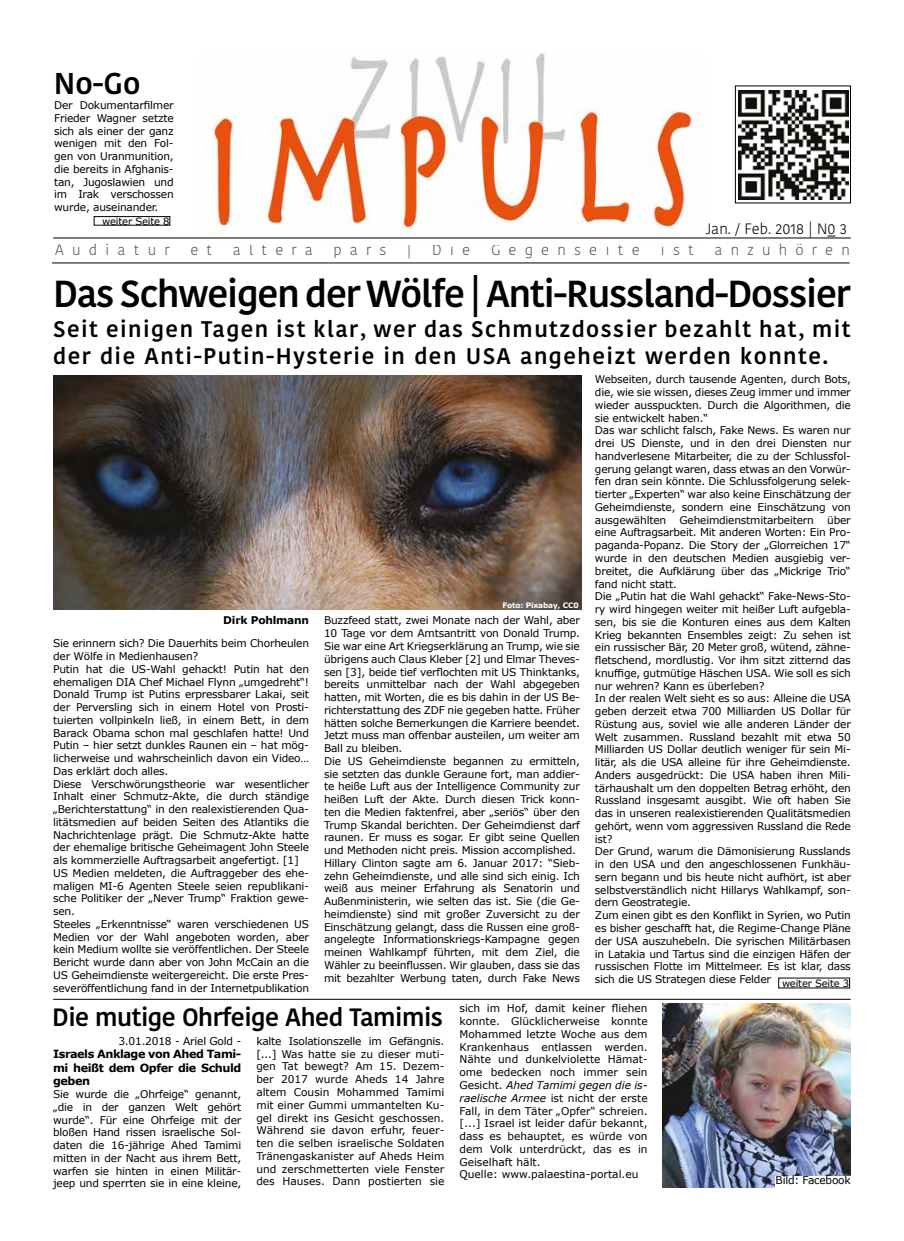
<style>
.page{position:relative;width:904px;height:1241px;background:#fff}
.page>*{position:absolute;margin:0;border:0;box-sizing:border-box;transform-origin:0 0}
.t1{font:600 37.5px "Kohinoor Devanagari";letter-spacing:-.03em;color:#000}
.t2{font:600 30px "Kohinoor Devanagari";color:#000}
.t3{font:600 25px "Kohinoor Devanagari";letter-spacing:-.02em;color:#000}
.t4{font:600 22.5px/27px "Kohinoor Devanagari";letter-spacing:.065em;color:#000}
.t5{font:300 15px "Kohinoor Devanagari";letter-spacing:.545em;color:#575756}
.t6{font:300 15px "Kohinoor Bangla";color:#000}
.t7{font:700 11.25px/13.5px "Verdana";letter-spacing:-.04em;color:#000;text-align:justify}
.t8{font:10.62px/12.8px "Verdana";letter-spacing:-.02em;color:#000}
.t9{font:10.62px/12.8px "Verdana";color:#000}
.t10{font:700 10.62px "Verdana";letter-spacing:-.02em;color:#000}
.t11{font:10px "Verdana";letter-spacing:-.02em;color:#000}
.t12{font:700 7.5px "Verdana";letter-spacing:-.02em;color:#fff}
.s1{font-style:italic}
</style>
<div class="page">
<img style="left:198px;top:53px;width:507px;height:185px">
<hr style="left:53px;top:238px;width:797px;height:1px;background:#000">
<hr style="left:52px;top:262px;width:797px;height:1px;background:#000">
<img style="left:738px;top:90px;width:110px;height:109px">
<div style="left:735px;top:86px;width:115px;height:117px;border:1px solid #000"></div>
<hr style="left:53px;top:998px;width:797px;height:1px;background:#000">
<div style="left:94px;top:216px;width:76px;height:9px;border:1px solid #000"></div>
<img style="left:53px;top:375px;width:528px;height:234px">
<img style="left:663px;top:1003px;width:187px;height:184px">
<div style="left:775px;top:1175px;width:75px;height:12px;background:#fff"></div>
<h2 class="t2" style="left:54px;top:66px;width:88px">No-Go</h2>
<p class="t8" style="left:54px;top:99px;width:121px;text-align:justify">Der Dokumentarfilmer Frieder Wagner setzte sich als einer der ganz wenigen mit den Fol&shy;gen von Uranmunition, die bereits in Afghanis&shy;tan, Jugoslawien und im Irak verschossen wurde, auseinander.</p>
<p class="t11" style="left:102px;top:215px;width:69px">weiter Seite 8</p>
<h3 class="t6" style="left:705px;top:218px;width:143px">Jan. / Feb. 2018 | N0 3</h3>
<h3 class="t5" style="left:55px;top:241px;width:116px">Audiatur</h3>
<h3 class="t5" style="left:190px;top:241px;width:23px">e t</h3>
<h3 class="t5" style="left:233px;top:241px;width:81px">altera</h3>
<h3 class="t5" style="left:333px;top:241px;width:54px">pars</h3>
<h3 class="t5" style="left:407px;top:241px;width:6px">|</h3>
<h3 class="t5" style="left:432px;top:241px;width:40px">Die</h3>
<h3 class="t5" style="left:491px;top:241px;width:150px">Gegenseite</h3>
<h3 class="t5" style="left:660px;top:241px;width:35px">ist</h3>
<h3 class="t5" style="left:714px;top:241px;width:137px">anzuhören</h3>
<h1 class="t1" style="left:53px;top:271px;width:799px">Das Schweigen der Wölfe | Anti-Russland-Dossier</h1>
<h3 class="t4" style="left:53px;top:315px;width:799px">Seit einigen Tagen ist klar, wer das Schmutzdossier bezahlt hat, mit der die Anti-Putin-Hysterie in den USA angeheizt werden konnte.</h3>
<p class="t10" style="left:223px;top:613px;width:87px">Dirk Pohlmann</p>
<p class="t8" style="left:53px;top:637px;width:257px">Sie erinnern sich? Die Dauerhits beim Chorheulen der Wölfe in Medienhausen?<br>Putin hat die US-Wahl gehackt! Putin hat den ehemaligen DIA Chef Michael Flynn „umgedreht“!<br>Donald Trump ist Putins erpressbarer Lakai, seit der Perversling sich in einem Hotel von Prosti&shy;tuierten vollpinkeln ließ, in einem Bett, in dem Barack Obama schon mal geschlafen hatte! Und Putin – hier setzt dunkles Raunen ein – hat mög&shy;licherweise und wahrscheinlich davon ein Video… Das erklärt doch alles.<br>Diese Verschwörungstheorie war wesentlicher Inhalt einer Schmutz-Akte, die durch ständige „Berichterstattung“ in den realexistierenden Qua&shy;litätsmedien auf beiden Seiten des Atlantiks die Nachrichtenlage prägt. Die Schmutz-Akte hatte der ehemalige britische Geheimagent John Steele als kommerzielle Auftragsarbeit angefertigt. [1] US Medien meldeten, die Auftraggeber des ehe&shy;maligen MI-6 Agenten Steele seien republikani&shy;sche Politiker der „Never Trump“ Fraktion gewe&shy;sen.<br>Steeles „Erkenntnisse“ waren verschiedenen US Medien vor der Wahl angeboten worden, aber kein Medium wollte sie veröffentlichen. Der Steele Bericht wurde dann aber von John McCain an die US Geheimdienste weitergereicht. Die erste Pres&shy;severöffentlichung fand in der Internetpublikation</p>
<p class="t12" style="left:502px;top:600px;width:78px">Foto: Pixabay, CC0</p>
<p class="t8" style="left:324px;top:614px;width:257px">Buzzfeed statt, zwei Monate nach der Wahl, aber 10 Tage vor dem Amtsantritt von Donald Trump.<br>Sie war eine Art Kriegserklärung an Trump, wie sie übrigens auch Claus Kleber [2] und Elmar Theves&shy;sen [3], beide tief verflochten mit US Thinktanks, bereits unmittelbar nach der Wahl abgegeben hatten, mit Worten, die es bis dahin in der US Be&shy;richterstattung des ZDF nie gegeben hatte. Früher hätten solche Bemerkungen die Karriere beendet.<br>Jetzt muss man offenbar austeilen, um weiter am Ball zu bleiben.<br>Die US Geheimdienste begannen zu ermitteln, sie setzten das dunkle Geraune fort, man addier&shy;te heiße Luft aus der Intelligence Community zur heißen Luft der Akte. Durch diesen Trick konn&shy;ten die Medien faktenfrei, aber „seriös“ über den Trump Skandal berichten. Der Geheimdienst darf raunen. Er muss es sogar. Er gibt seine Quellen und Methoden nicht preis. Mission accomplished.<br>Hillary Clinton sagte am 6. Januar 2017: “Sieb&shy;zehn Geheimdienste, und alle sind sich einig. Ich weiß aus meiner Erfahrung als Senatorin und Außenministerin, wie selten das ist. Sie (die Ge&shy;heimdienste) sind mit großer Zuversicht zu der Einschätzung gelangt, dass die Russen eine groß&shy;angelegte Informationskriegs-Kampagne gegen meinen Wahlkampf führten, mit dem Ziel, die Wähler zu beeinflussen. Wir glauben, dass sie das mit bezahlter Werbung taten, durch Fake News</p>
<p class="t8" style="left:595px;top:373px;width:257px">Webseiten, durch tausende Agenten, durch Bots, die, wie sie wissen, dieses Zeug immer und immer wieder ausspuckten. Durch die Algorithmen, die sie entwickelt haben.“<br>Das war schlicht falsch, Fake News. Es waren nur drei US Dienste, und in den drei Diensten nur handverlesene Mitarbeiter, die zu der Schlussfol&shy;gerung gelangt waren, dass etwas an den Vorwür&shy;fen dran sein könnte. Die Schlussfolgerung selek&shy;tierter „Experten“ war also keine Einschätzung der Geheimdienste, sondern eine Einschätzung von ausgewählten</p>
<p class="t8" style="left:595px;top:513px;width:257px;text-indent:232px">über eine Auftragsarbeit. Mit anderen Worten: Ein Pro&shy;paganda-Popanz. Die Story der „Glorreichen 17“ wurde in den deutschen Medien ausgiebig ver&shy;breitet, die Aufklärung über das „Mickrige Trio“ fand nicht statt.<br>Die „Putin hat die Wahl gehackt“ Fake-News-Sto&shy;ry wird hingegen weiter mit heißer Luft aufgebla&shy;sen, bis sie die Konturen eines aus dem Kalten Krieg bekannten Ensembles zeigt: Zu sehen ist ein russischer Bär, 20 Meter groß, wütend, zähne&shy;fletschend, mordlustig. Vor ihm sitzt zitternd das knuffige, gutmütige Häschen USA. Wie soll es sich nur wehren? Kann es überleben?<br>In der realen Welt sieht es so aus: Alleine die USA geben derzeit etwa 700 Milliarden US Dollar für Rüstung aus, soviel wie alle anderen Länder der Welt zusammen. Russland bezahlt mit etwa 50<br>Milliarden US Dollar deutlich weniger für sein Mi&shy;litär, als die USA alleine für ihre Geheimdienste.<br>Anders ausgedrückt: Die USA haben ihren Mili&shy;tärhaushalt um den doppelten Betrag erhöht, den Russland insgesamt ausgibt. Wie oft haben Sie das in unseren realexistierenden Qualitätsmedien gehört, wenn vom aggressiven Russland die Rede ist?<br>Der Grund, warum die Dämonisierung Russlands in den USA und den angeschlossenen Funkhäu&shy;sern begann und bis heute nicht aufhört, ist aber selbstverständlich nicht Hillarys Wahlkampf, son&shy;dern Geostrategie.<br>Zum einen gibt es den Konflikt in Syrien, wo Putin es bisher geschafft hat, die Regime-Change Pläne der USA auszuhebeln. Die syrischen Militärbasen in Latakia und Tartus sind die einzigen Häfen der russischen Flotte im Mittelmeer. Es ist klar, dass sich die US Strategen diese Felder</p>
<p class="t8" style="left:679px;top:513px;width:136px">Geheimdienstmitarbeitern</p>
<p class="t11" style="left:782px;top:976px;width:69px">weiter Seite 3</p>
<h3 class="t3" style="left:52px;top:1002px;width:392px">Die mutige Ohrfeige Ahed Tamimis</h3>
<p class="t8" style="left:118px;top:1034px;width:124px">3.01.2018 - Ariel Gold -</p>
<p class="t7" style="left:53px;top:1047px;width:190px">Israels Anklage von Ahed Tami&shy;mi heißt dem Opfer die Schuld geben</p>
<p class="t8" style="left:53px;top:1087px;width:190px;text-align:justify">Sie wurde die „Ohrfeige“ genannt, „die in der ganzen Welt gehört wurde“. Für eine Ohrfeige mit der bloßen Hand rissen israelische Sol&shy;daten die 16-jährige Ahed Tamimi mitten in der Nacht aus ihrem Bett, warfen sie hinten in einen Militär&shy;jeep und sperrten sie in eine kleine,</p>
<p class="t8" style="left:256px;top:1034px;width:190px;text-align:justify">kalte Isolationszelle im Gefängnis. [...] Was hatte sie zu dieser muti&shy;gen Tat bewegt? Am 15. Dezem&shy;ber 2017 wurde Aheds 14 Jahre altem Cousin Mohammed Tamimi mit einer Gummi ummantelten Ku&shy;gel direkt ins Gesicht geschossen.<br>Während sie davon erfuhr, feuer&shy;ten die selben israelische Soldaten Tränengaskanister auf Aheds Heim und zerschmetterten viele Fenster des Hauses. Dann postierten sie</p>
<p class="t9" style="left:459px;top:1002px;width:190px">sich im Hof, damit keiner fliehen konnte. Glücklicherweise konnte<br>Mohammed letzte Woche aus dem<br>Krankenhaus entlassen werden.<br>Nähte und dunkelviolette Hämat&shy;ome bedecken noch immer sein<br>Gesicht. <span class="s1">Ahed Tamimi gegen die is&shy;raelische Armee</span> ist nicht der erste<br>Fall, in dem Täter „Opfer“ schreien. [...] Israel ist leider dafür bekannt, dass es behauptet, es würde von dem Volk unterdrückt, das es in<br>Geiselhaft hält.<br>Quelle: www.palaestina-portal.eu</p>
<p class="t8" style="left:775px;top:1174px;width:77px">Bild: Facebook</p>
</div>
